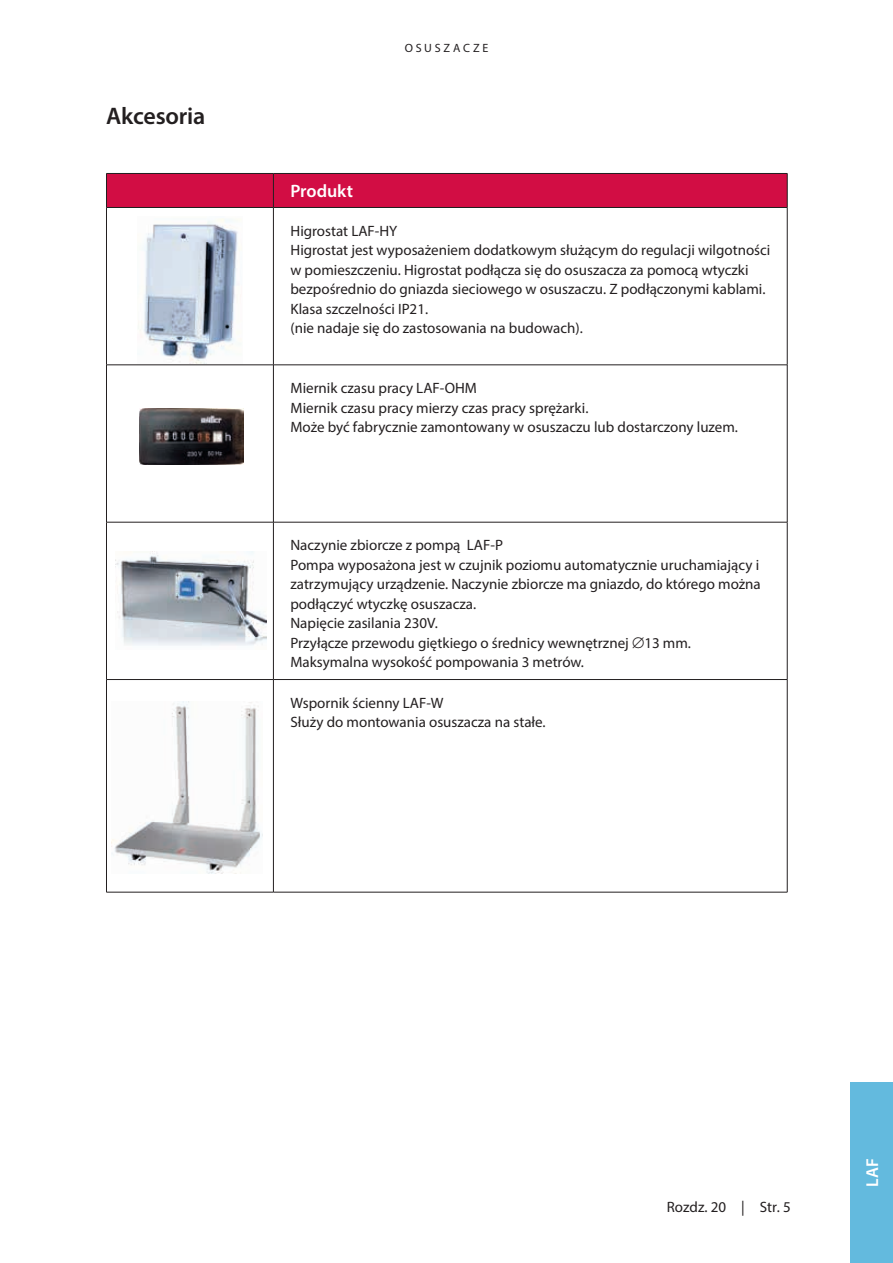
<style>
.page{position:relative;width:893px;height:1263px;background:#fff}
.page>*{position:absolute;margin:0;border:0;box-sizing:border-box;transform-origin:0 0}
.Mell2_-_Svart{font:600 24px "Myriad Pro";letter-spacing:-.01em;color:#231f20}
.Mell_-_Vit{font:600 18px "Myriad Pro";letter-spacing:-.005em;color:#fff}
.t1{font:600 17.25px "Myriad Pro";color:#fff}
.Ingress{font:15px/19.5px "Myriad Pro";color:#231f20}
.TOP{font:12px "Myriad Pro";letter-spacing:.23em;color:#231f20}
.s1{font-family:"Caslon PSJA";font-weight:700}
</style>
<div class="page">
<img style="left:112px;top:701px;width:151px;height:172px">
<img style="left:116px;top:551px;width:150px;height:95px">
<img style="left:138px;top:219px;width:102px;height:144px">
<img style="left:140px;top:408px;width:103px;height:57px">
<div style="left:107px;top:174px;width:680px;height:33px;background:#d20d44"></div>
<hr style="left:106px;top:173px;width:167px;height:1px;background:#231f20">
<hr style="left:106px;top:174px;width:1px;height:33px;background:#231f20">
<hr style="left:273px;top:173px;width:514px;height:1px;background:#231f20">
<hr style="left:273px;top:174px;width:1px;height:33px;background:#231f20">
<hr style="left:787px;top:174px;width:1px;height:33px;background:#231f20">
<hr style="left:106px;top:207px;width:167px;height:1px;background:#231f20">
<hr style="left:106px;top:208px;width:1px;height:157px;background:#231f20">
<hr style="left:273px;top:207px;width:514px;height:1px;background:#231f20">
<hr style="left:273px;top:208px;width:1px;height:157px;background:#231f20">
<hr style="left:787px;top:208px;width:1px;height:157px;background:#231f20">
<hr style="left:106px;top:365px;width:167px;height:1px;background:#231f20">
<hr style="left:106px;top:365px;width:1px;height:157px;background:#231f20">
<hr style="left:273px;top:365px;width:514px;height:1px;background:#231f20">
<hr style="left:273px;top:365px;width:1px;height:157px;background:#231f20">
<hr style="left:787px;top:365px;width:1px;height:157px;background:#231f20">
<hr style="left:106px;top:522px;width:167px;height:1px;background:#231f20">
<hr style="left:106px;top:522px;width:1px;height:157px;background:#231f20">
<hr style="left:273px;top:522px;width:514px;height:1px;background:#231f20">
<hr style="left:273px;top:522px;width:1px;height:157px;background:#231f20">
<hr style="left:787px;top:522px;width:1px;height:157px;background:#231f20">
<hr style="left:106px;top:679px;width:167px;height:1px;background:#231f20">
<hr style="left:106px;top:680px;width:1px;height:212px;background:#231f20">
<hr style="left:273px;top:679px;width:514px;height:1px;background:#231f20">
<hr style="left:273px;top:680px;width:1px;height:212px;background:#231f20">
<hr style="left:787px;top:680px;width:1px;height:212px;background:#231f20">
<hr style="left:106px;top:892px;width:167px;height:1px;background:#231f20">
<hr style="left:273px;top:892px;width:514px;height:1px;background:#231f20">
<div style="left:850px;top:1082px;width:43px;height:181px;background:#63bade"></div>
<p class="Mell2_-_Svart" style="left:106px;top:101px;width:101px">Akcesoria</p>
<p class="TOP" style="left:405px;top:40px;width:85px">OSUSZACZE</p>
<p class="Mell_-_Vit" style="left:290px;top:180px;width:64px">Produkt</p>
<p class="Ingress" style="left:290px;top:221px;width:108px">Higrostat LAF-HY</p>
<p class="Ingress" style="left:290px;top:240px;width:481px">Higrostat jest wyposażeniem dodatkowym służącym do regulacji wilgotności w pomieszczeniu. Higrostat podłącza się do osuszacza za pomocą wtyczki bezpośrednio do gniazda sieciowego w osuszaczu. Z podłączonymi kablami.</p>
<p class="Ingress" style="left:290px;top:299px;width:139px">Klasa szczelności IP21.</p>
<p class="Ingress" style="left:290px;top:318px;width:294px">(nie nadaje się do zastosowania na budowach).</p>
<p class="Ingress" style="left:290px;top:378px;width:188px">Miernik czasu pracy LAF-OHM</p>
<p class="Ingress" style="left:290px;top:398px;width:300px">Miernik czasu pracy mierzy czas pracy sprężarki.</p>
<p class="Ingress" style="left:290px;top:417px;width:449px">Może być fabrycznie zamontowany w osuszaczu lub dostarczony luzem.</p>
<p class="Ingress" style="left:290px;top:535px;width:214px">Naczynie zbiorcze z pompą LAF-P</p>
<p class="Ingress" style="left:290px;top:555px;width:472px;text-align:justify">Pompa wyposażona jest w czujnik poziomu automatycznie uruchamiający i zatrzymujący urządzenie. Naczynie zbiorcze ma gniazdo, do którego można podłączyć wtyczkę osuszacza.</p>
<p class="Ingress" style="left:290px;top:613px;width:402px">Napięcie zasilania 230V.<br>Przyłącze przewodu giętkiego o średnicy wewnętrznej <span class="s1">∅</span>13 mm.<br>Maksymalna wysokość pompowania 3 metrów.</p>
<p class="Ingress" style="left:290px;top:693px;width:155px">Wspornik ścienny LAF-W</p>
<p class="Ingress" style="left:290px;top:712px;width:257px">Służy do montowania osuszacza na stałe.</p>
<p class="Ingress" style="left:667px;top:1196px;width:126px">Rozdz. 20 | Str. 5</p>
<p class="t1" style="left:861px;top:1187px;width:30px;rotate:-90deg">LAF</p>
</div>
